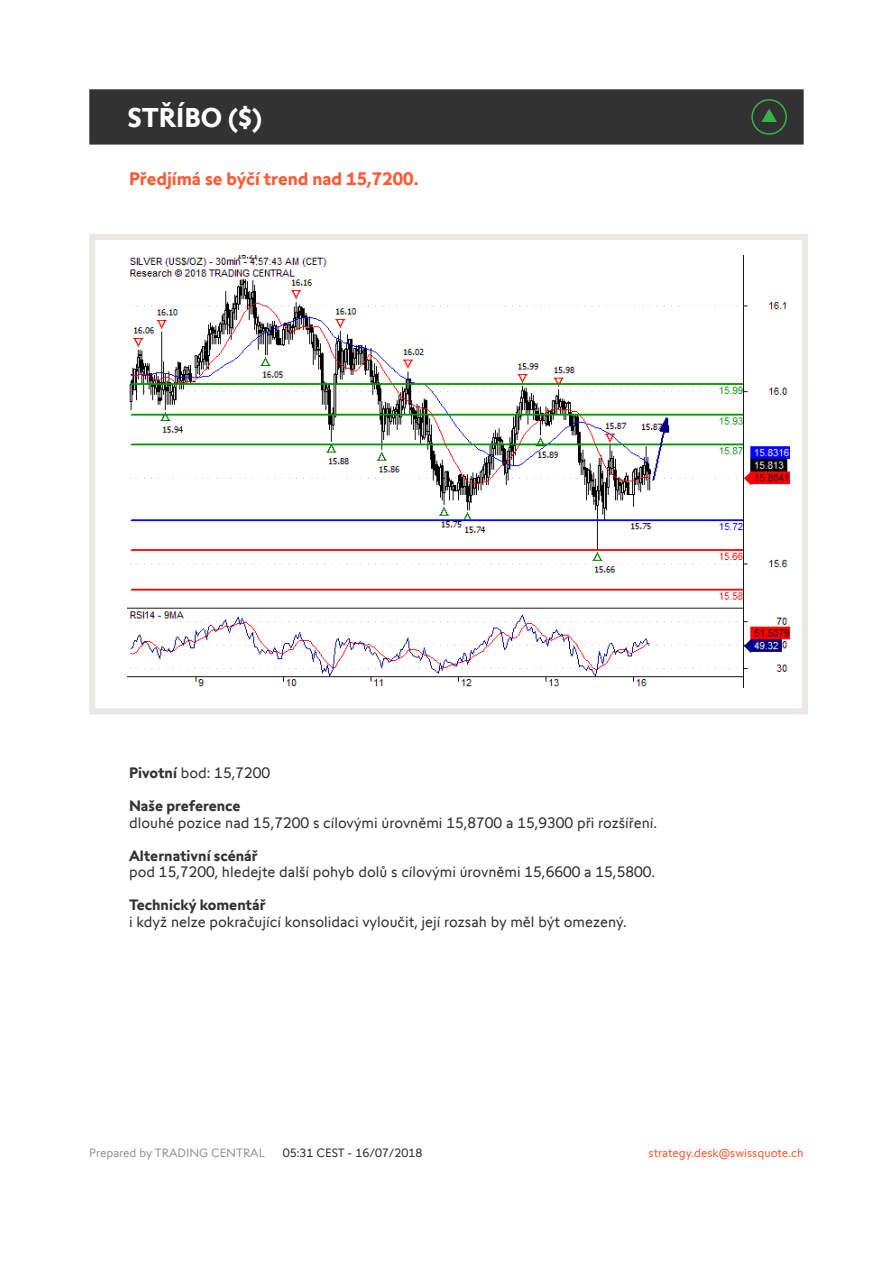
<style>
.page{position:relative;width:893px;height:1263px;background:#fff}
.page>*{position:absolute;margin:0;border:0;box-sizing:border-box;transform-origin:0 0}
.t1{font:700 27px "Swissquote CT";color:#fff}
.t2{font:700 18px "Swissquote CT";color:#fa5b35}
.t3{font:15px "Swissquote CT";color:#323232}
.t4{font:700 15px "Swissquote CT";color:#323232}
.t5{font:12px "Swissquote CT";color:#fa5b35}
.t6{font:12px "Swissquote CT";color:#939598}
.t7{font:12px "Swissquote CT";color:#323232}
.s1{font-weight:700}
</style>
<div class="page">
<div style="left:89px;top:234px;width:719px;height:480px;border:6px solid #e9e8e7"></div>
<div style="left:89px;top:89px;width:715px;height:56px;background:#323232;border:2px solid #323232"></div>
<img style="left:128px;top:255px;width:661px;height:432px">
<svg style="left:751px;top:99px;width:36px;height:36px"></svg>
<h1 class="t1" style="left:128px;top:101px;width:136px">STŘÍBO ($)</h1>
<p class="t2" style="left:129px;top:168px;width:291px">Předjímá se býčí trend nad 15,7200.</p>
<p class="t3" style="left:129px;top:764px;width:143px"><span class="s1">Pivotní</span> bod: 15,7200</p>
<p class="t4" style="left:129px;top:797px;width:113px">Naše preference</p>
<p class="t3" style="left:129px;top:814px;width:530px">dlouhé pozice nad 15,7200 s cílovými úrovněmi 15,8700 a 15,9300 při rozšíření.</p>
<p class="t4" style="left:129px;top:846px;width:130px">Alternativní scénář</p>
<p class="t3" style="left:129px;top:863px;width:528px">pod 15,7200, hledejte další pohyb dolů s cílovými úrovněmi 15,6600 a 15,5800.</p>
<p class="t4" style="left:129px;top:896px;width:138px">Technický komentář</p>
<p class="t3" style="left:129px;top:913px;width:499px">i když nelze pokračující konsolidaci vyloučit, její rozsah by měl být omezený.</p>
<p class="t6" style="left:89px;top:1145px;width:177px">Prepared by TRADING CENTRAL</p>
<p class="t7" style="left:283px;top:1145px;width:141px">05:31 CEST - 16/07/2018</p>
<p class="t5" style="left:649px;top:1145px;width:157px">strategy.desk@swissquote.ch</p>
</div>
